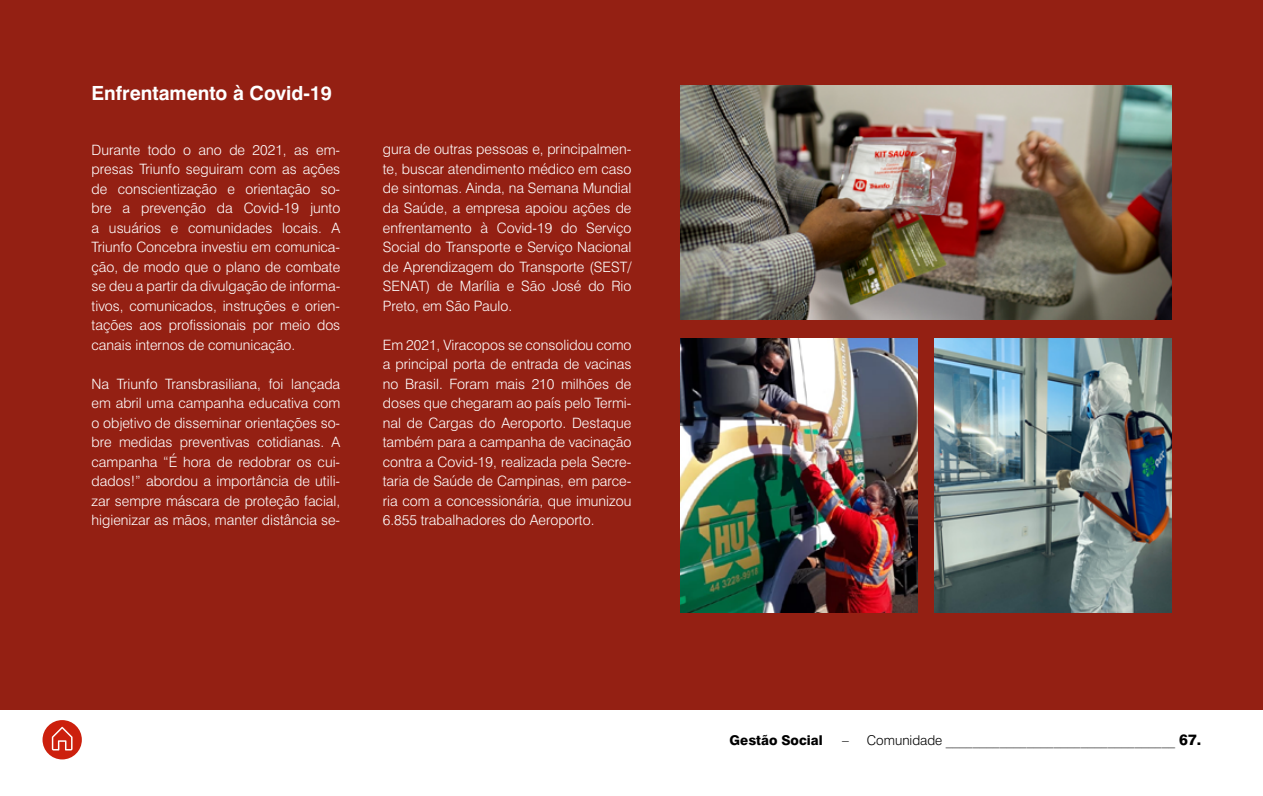
<style>
.page{position:relative;width:1263px;height:796px;background:#fff}
.page>*{position:absolute;margin:0;border:0;box-sizing:border-box;transform-origin:0 0}
.t1{font:700 19.5px "Swiss 721";color:#fff}
.t2{font:300 14.25px/19.5px "Swiss 721";color:#fff;text-align:justify}
.t3{font:300 13.5px "Swiss 721";color:#000}
.t4{font:800 13.5px "Swiss 721";color:#000}
.s1{font-weight:800;font-size:15px}
</style>
<div class="page">
<div style="left:0;top:0;width:1263px;height:709px;background:#942013"></div>
<img style="left:680px;top:85px;width:491px;height:234px">
<img style="left:680px;top:339px;width:237px;height:273px">
<img style="left:935px;top:339px;width:236px;height:273px">
<div style="left:43px;top:719px;width:39px;height:40px;background:#cc200d;border-radius:50%"></div>
<svg style="left:52px;top:726px;width:21px;height:24px"></svg>
<h1 class="t1" style="left:92px;top:81px;width:242px">Enfrentamento à Covid-19</h1>
<p class="t2" style="left:92px;top:139px;width:250px">Durante todo o ano de 2021, as em&shy;presas Triunfo seguiram com as ações de conscientização e orientação so&shy;bre a prevenção da Covid-19 junto a usuários e comunidades locais. A Triunfo Concebra investiu em comunica&shy;ção, de modo que o plano de combate se deu a partir da divulgação de informa&shy;tivos, comunicados, instruções e orien&shy;tações aos profissionais por meio dos canais internos de comunicação.</p>
<p class="t2" style="left:92px;top:373px;width:250px">Na Triunfo Transbrasiliana, foi lançada em abril uma campanha educativa com o objetivo de disseminar orientações so&shy;bre medidas preventivas cotidianas. A campanha “É hora de redobrar os cui&shy;dados!” abordou a importância de utili&shy;zar sempre máscara de proteção facial, higienizar as mãos, manter distância se-</p>
<p class="t2" style="left:383px;top:139px;width:250px">gura de outras pessoas e, principalmen&shy;te, buscar atendimento médico em caso de sintomas. Ainda, na Semana Mundial da Saúde, a empresa apoiou ações de enfrentamento à Covid-19 do Serviço Social do Transporte e Serviço Nacional de Aprendizagem do Transporte (SEST/ SENAT) de Marília e São José do Rio Preto, em São Paulo.</p>
<p class="t2" style="left:383px;top:334px;width:250px">Em 2021, Viracopos se consolidou como a principal porta de entrada de vacinas no Brasil. Foram mais 210 milhões de doses que chegaram ao país pelo Termi&shy;nal de Cargas do Aeroporto. Destaque também para a campanha de vacinação contra a Covid-19, realizada pela Secre&shy;taria de Saúde de Campinas, em parce&shy;ria com a concessionária, que imunizou 6.855 trabalhadores do Aeroporto.</p>
<p class="t4" style="left:730px;top:731px;width:95px">Gestão Social</p>
<p class="t3" style="left:842px;top:731px;width:361px">– Comunidade __________________________________ <span class="s1">67.</span></p>
</div>
